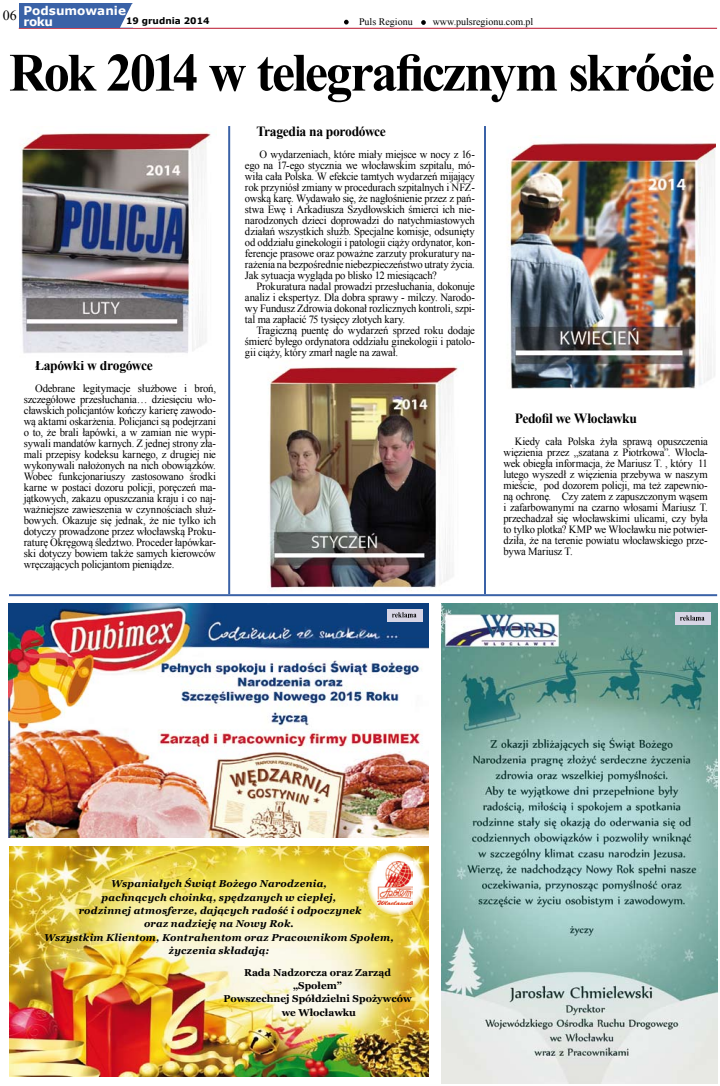
<style>
.page{position:relative;width:720px;height:1086px;background:#fff}
.page>*{position:absolute;margin:0;border:0;box-sizing:border-box;transform-origin:0 0}
.t1{font:700 54px "Times New Roman";letter-spacing:-.045em;color:#000}
.t2{font:700 14px "Times New Roman";letter-spacing:-.025em;color:#000}
.t3{font:700 12px/11px "Verdana";color:#fff}
.t4{font:11px/11px "Times New Roman";letter-spacing:-.02em;color:#000;text-align:justify}
.t5{font:italic 700 10px/13.3px "Georgia";letter-spacing:.025em;color:#000;text-align:center}
.t6{font:700 10px/13.3px "Georgia";color:#000;text-align:center}
.t7{font:10px "Times New Roman";color:#000}
.t8{font:700 9px "Verdana";color:#000}
.s1{font-family:"Times New Roman";font-weight:400;font-size:14px;color:#000}
</style>
<div class="page">
<hr style="left:19px;top:28px;width:698px;height:1px;background:#b9132b">
<div style="left:19px;top:3px;width:113px;height:24px;background:#3a62a7"></div>
<svg style="left:120px;top:3px;width:25px;height:25px"></svg>
<svg style="left:344px;top:20px;width:5px;height:5px"></svg>
<svg style="left:421px;top:20px;width:5px;height:5px"></svg>
<img style="left:9px;top:603px;width:420px;height:234px">
<img style="left:441px;top:603px;width:276px;height:480px">
<img style="left:21px;top:132px;width:190px;height:221px">
<img style="left:269px;top:366px;width:189px;height:225px">
<img style="left:507px;top:135px;width:209px;height:254px">
<div style="left:387px;top:609px;width:36px;height:12px;background:#d7d5e5"></div>
<svg style="left:392px;top:612px;width:24px;height:6px"></svg>
<img style="left:9px;top:846px;width:420px;height:230px">
<svg style="left:367px;top:852px;width:58px;height:63px"></svg>
<img style="left:377px;top:861px;width:35px;height:43px">
<hr style="left:228px;top:126px;width:2px;height:468px;background:#3a62a7">
<hr style="left:484px;top:126px;width:2px;height:468px;background:#3a62a7">
<div style="left:675px;top:612px;width:36px;height:12px;background:#d7d5e5"></div>
<svg style="left:680px;top:615px;width:24px;height:6px"></svg>
<hr style="left:9px;top:594px;width:708px;height:2px;background:#3a62a7">
<p class="t3" style="left:23px;top:5px;width:104px;text-indent:-21px"><span class="s1">06</span> Podsumowanie roku</p>
<p class="t8" style="left:126px;top:15px;width:85px">19 grudnia 2014</p>
<p class="t7" style="left:359px;top:15px;width:55px">Puls Regionu</p>
<p class="t7" style="left:433px;top:15px;width:102px">www.pulsregionu.com.pl</p>
<h1 class="t1" style="left:9px;top:35px;width:707px">Rok 2014 w telegraficznym skrócie</h1>
<p class="t2" style="left:35px;top:355px;width:119px">Łapówki w drogówce</p>
<p class="t4" style="left:24px;top:382px;width:194px;text-indent:11px">Odebrane legitymacje służbowe i broń, szczegółowe przesłuchania… dziesięciu wło&shy;cławskich policjantów kończy karierę zawodo&shy;wą aktami oskarżenia. Policjanci są podejrzani o to, że brali łapówki, a w zamian nie wypi&shy;sywali mandatów karnych. Z jednej strony zła&shy;mali przepisy kodeksu karnego, z drugiej nie wykonywali nałożonych na nich obowiązków.<br>Wobec funkcjonariuszy zastosowano środki karne w postaci dozoru policji, poręczeń ma&shy;jątkowych, zakazu opuszczania kraju i co naj&shy;ważniejsze zawieszenia w czynnościach służ&shy;bowych. Okazuje się jednak, że nie tylko ich dotyczy prowadzone przez włocławską Proku&shy;raturę Okręgową śledztwo. Proceder łapówkar&shy;ski dotyczy bowiem także samych kierowców wręczających policjantom pieniądze.</p>
<p class="t2" style="left:256px;top:121px;width:131px">Tragedia na porodówce</p>
<p class="t4" style="left:245px;top:148px;width:232px;text-indent:15px">O wydarzeniach, które miały miejsce w nocy z 16- ego na 17-ego stycznia we włocławskim szpitalu, mó&shy;wiła cała Polska. W efekcie tamtych wydarzeń mijający rok przyniósł zmiany w procedurach szpitalnych i NFZ&shy;owską karę. Wydawało się, że nagłośnienie przez z pań&shy;stwa Ewę i Arkadiusza Szydłowskich śmierci ich nie&shy;narodzonych dzieci doprowadzi do natychmiastowych działań wszystkich służb. Specjalne komisje, odsunięty od oddziału ginekologii i patologii ciąży ordynator, kon&shy;ferencje prasowe oraz poważne zarzuty prokuratury na&shy;rażenia na bezpośrednie niebezpieczeństwo utraty życia.<br>Jak sytuacja wygląda po blisko 12 miesiącach?</p>
<p class="t4" style="left:245px;top:280px;width:232px;text-indent:11px">Prokuratura nadal prowadzi przesłuchania, dokonuje analiz i ekspertyz. Dla dobra sprawy - milczy. Narodo&shy;wy Fundusz Zdrowia dokonał rozlicznych kontroli, szpi&shy;tal ma zapłacić 75 tysięcy złotych kary.</p>
<p class="t4" style="left:245px;top:324px;width:232px;text-indent:11px">Tragiczną puentę do wydarzeń sprzed roku dodaje śmierć byłego ordynatora oddziału ginekologii i patolo&shy;gii ciąży, który zmarł nagle na zawał.</p>
<p class="t2" style="left:515px;top:408px;width:124px">Pedofil we Włocławku</p>
<p class="t4" style="left:503px;top:435px;width:206px;text-indent:11px">Kiedy cała Polska żyła sprawą opuszczenia więzienia przez „szatana z Piotrkowa”. Włocla&shy;wek obiegła informacja, że Mariusz T. , który 11 lutego wyszedł z więzienia przebywa w naszym mieście, pod dozorem policji, ma też zapewnio&shy;ną ochronę. Czy zatem z zapuszczonym wąsem i zafarbowanymi na czarno włosami Mariusz T. przechadzał się włocławskimi ulicami, czy była to tylko plotka? KMP we Włocławku nie potwier&shy;dziła, że na terenie powiatu włocławskiego prze&shy;bywa Mariusz T.</p>
<p class="t5" style="left:44px;top:877px;width:351px">Wspaniałych Świąt Bożego Narodzenia,<br>pachnących choinką, spędzanych w ciepłej,<br>rodzinnej atmosferze, dających radość i odpoczynek<br>oraz nadzieję na Nowy Rok.<br>Wszystkim Klientom, Kontrahentom oraz Pracownikom Społem, życzenia składają:</p>
<p class="t6" style="left:223px;top:965px;width:190px">Rada Nadzorcza oraz Zarząd „Społem”<br>Powszechnej Spółdzielni Spożywców we Włocławku</p>
</div>
